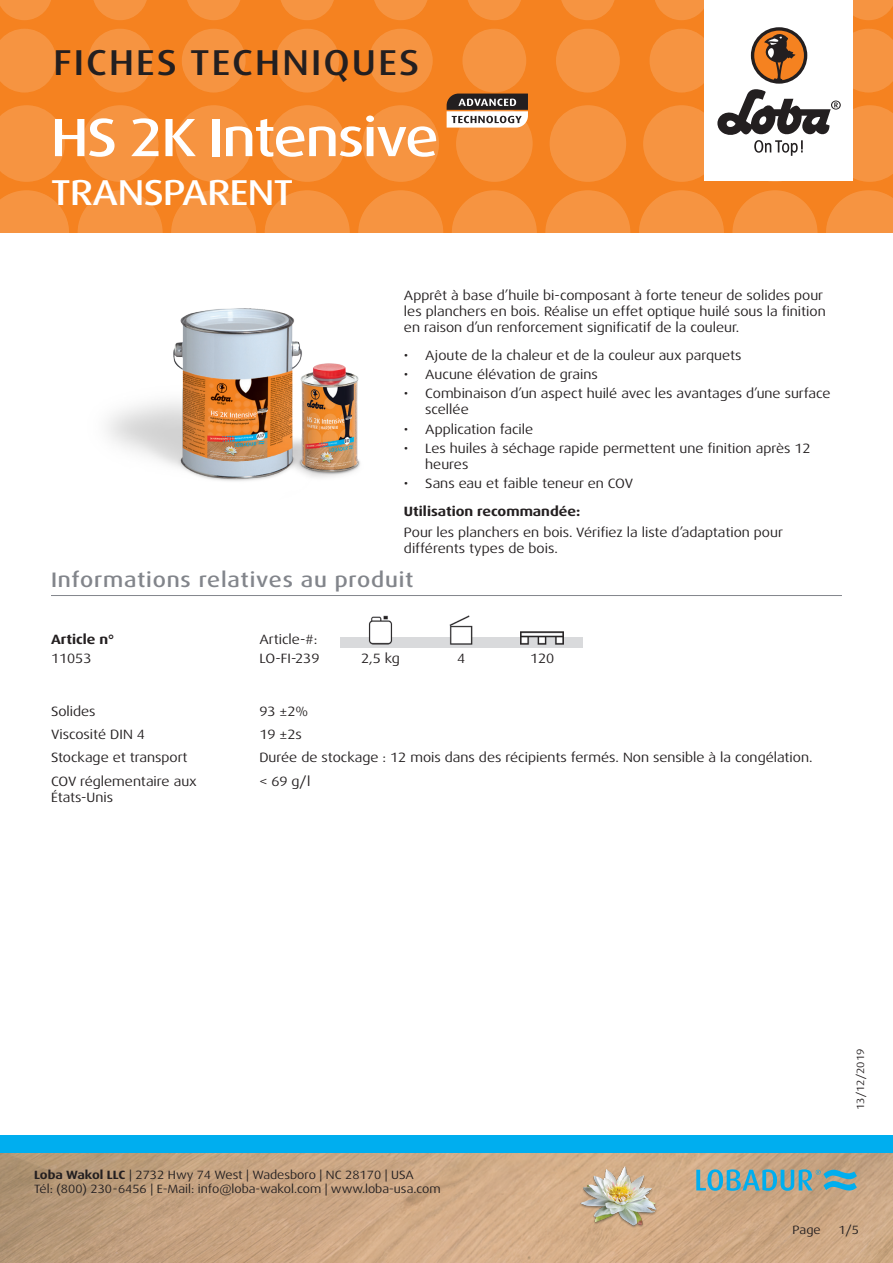
<style>
.page{position:relative;width:893px;height:1263px;background:#fff}
.page>*{position:absolute;margin:0;border:0;box-sizing:border-box;transform-origin:0 0}
.t1{font:500 expanded 54px "Dax Pro";letter-spacing:-.025em;color:#fff}
.t2{font:500 expanded 36px "Dax Pro";letter-spacing:.06em;color:#231f20}
.t3{font:500 expanded 36px "Dax Pro";letter-spacing:-.015em;color:#fff}
.Titel_grau{font:500 expanded 21px "Dax Pro";letter-spacing:.04em;color:#82858b}
.Text{font:expanded 13.5px/16.2px "Dax Pro";color:#231f20}
.Text_Bold{font:700 expanded 13.5px "Dax Pro";color:#231f20}
.Text_zentriert{font:expanded 13.5px "Dax Pro";color:#231f20}
.t4{font:expanded 12px/14.4px "Dax Pro";color:#231f20}
.t5{font:expanded 10.5px "Dax Pro";color:#231f20}
.s1{font-weight:700}
</style>
<div class="page">
<div style="left:0;top:0;width:893px;height:233px;background:#f58220"></div>
<svg style="left:0;top:190px;width:69px;height:43px"></svg>
<svg style="left:78px;top:190px;width:85px;height:85px;fill:#f69441"></svg>
<svg style="left:171px;top:190px;width:85px;height:85px;fill:#f69441"></svg>
<svg style="left:265px;top:190px;width:85px;height:85px;fill:#f69441"></svg>
<svg style="left:358px;top:190px;width:85px;height:85px;fill:#f69441"></svg>
<svg style="left:545px;top:190px;width:85px;height:85px;fill:#f69441"></svg>
<svg style="left:452px;top:190px;width:85px;height:85px;fill:#f69441"></svg>
<svg style="left:732px;top:190px;width:85px;height:85px;fill:#f69441"></svg>
<svg style="left:639px;top:190px;width:85px;height:85px;fill:#f69441"></svg>
<svg style="left:826px;top:190px;width:67px;height:43px"></svg>
<svg style="left:0;top:105px;width:65px;height:77px"></svg>
<svg style="left:82px;top:105px;width:76px;height:77px"></svg>
<svg style="left:175px;top:105px;width:77px;height:77px"></svg>
<svg style="left:269px;top:105px;width:76px;height:77px"></svg>
<svg style="left:362px;top:105px;width:77px;height:77px"></svg>
<svg style="left:550px;top:105px;width:76px;height:77px"></svg>
<svg style="left:0;top:29px;width:56px;height:63px"></svg>
<svg style="left:182px;top:29px;width:64px;height:63px"></svg>
<svg style="left:88px;top:29px;width:64px;height:63px"></svg>
<svg style="left:275px;top:29px;width:64px;height:63px"></svg>
<svg style="left:369px;top:29px;width:64px;height:63px"></svg>
<svg style="left:556px;top:29px;width:64px;height:63px"></svg>
<svg style="left:0;top:0;width:51px;height:20px"></svg>
<svg style="left:187px;top:0;width:53px;height:20px"></svg>
<svg style="left:468px;top:0;width:53px;height:20px"></svg>
<svg style="left:655px;top:0;width:49px;height:20px"></svg>
<svg style="left:93px;top:0;width:54px;height:20px"></svg>
<svg style="left:374px;top:0;width:54px;height:20px"></svg>
<svg style="left:281px;top:0;width:53px;height:20px"></svg>
<svg style="left:561px;top:0;width:54px;height:20px"></svg>
<svg style="left:853px;top:0;width:40px;height:20px"></svg>
<img style="left:0;top:1152px;width:893px;height:111px">
<div style="left:0;top:1135px;width:893px;height:17px;background:#00aeef"></div>
<div style="left:704px;top:0;width:149px;height:181px;background:#fff"></div>
<svg style="left:643px;top:29px;width:250px;height:153px"></svg>
<img style="left:578px;top:1161px;width:82px;height:81px">
<svg style="left:696px;top:1169px;width:161px;height:22px;background:#74a7ae"></svg>
<hr style="left:51px;top:595px;width:791px;height:1px;background:#82858b">
<img style="left:368px;top:615px;width:196px;height:22px">
<img style="left:340px;top:637px;width:243px;height:11px">
<img style="left:106px;top:272px;width:254px;height:209px">
<svg style="left:447px;top:29px;width:86px;height:153px"></svg>
<h2 class="t2" style="left:53px;top:40px;width:367px">FICHES TECHNIQUES</h2>
<p class="t1" style="left:51px;top:103px;width:389px">HS 2K Intensive</p>
<h2 class="t3" style="left:51px;top:169px;width:244px">TRANSPARENT</h2>
<p class="Text" style="left:404px;top:287px;width:423px">Apprêt à base d’huile bi-composant à forte teneur de solides pour les planchers en bois. Réalise un effet optique huilé sous la finition en raison d’un renforcement significatif de la couleur.</p>
<p class="Text" style="left:404px;top:347px;width:339px">• Ajoute de la chaleur et de la couleur aux parquets</p>
<p class="Text" style="left:404px;top:366px;width:195px">• Aucune élévation de grains</p>
<p class="Text" style="left:425px;top:385px;width:407px;text-indent:-21px">• Combinaison d’un aspect huilé avec les avantages d’une surface scellée</p>
<p class="Text" style="left:404px;top:421px;width:131px">• Application facile</p>
<p class="Text" style="left:425px;top:440px;width:387px;text-indent:-21px">• Les huiles à séchage rapide permettent une finition après 12 heures</p>
<p class="Text" style="left:404px;top:475px;width:231px">• Sans eau et faible teneur en COV</p>
<p class="Text_Bold" style="left:404px;top:502px;width:178px">Utilisation recommandée:</p>
<p class="Text" style="left:404px;top:524px;width:380px">Pour les planchers en bois. Vérifiez la liste d’adaptation pour différents types de bois.</p>
<p class="Titel_grau" style="left:51px;top:566px;width:364px">Informations relatives au produit</p>
<p class="Text_Bold" style="left:51px;top:630px;width:65px">Article n°</p>
<p class="Text" style="left:259px;top:631px;width:59px">Article-#:</p>
<p class="Text" style="left:51px;top:650px;width:42px">11053</p>
<p class="Text" style="left:259px;top:650px;width:62px">LO-FI-239</p>
<p class="Text_zentriert" style="left:361px;top:649px;width:40px">2,5 kg</p>
<p class="Text_zentriert" style="left:457px;top:649px;width:10px">4</p>
<p class="Text_zentriert" style="left:530px;top:649px;width:26px">120</p>
<p class="Text" style="left:51px;top:703px;width:46px">Solides</p>
<p class="Text" style="left:259px;top:703px;width:50px">93 ±2%</p>
<p class="Text" style="left:51px;top:750px;width:138px">Stockage et transport</p>
<p class="Text" style="left:259px;top:750px;width:555px">Durée de stockage : 12 mois dans des récipients fermés. Non sensible à la congélation.</p>
<p class="Text" style="left:51px;top:773px;width:147px">COV réglementaire aux<br>États-Unis</p>
<p class="Text" style="left:259px;top:773px;width:53px">&lt; 69 g/l</p>
<p class="Text" style="left:51px;top:726px;width:95px">Viscosité DIN 4</p>
<p class="Text" style="left:259px;top:726px;width:44px">19 ±2s</p>
<p class="t4" style="left:34px;top:1167px;width:408px"><span class="s1">Loba Wakol LLC</span> | 2732 Hwy 74 West | Wadesboro | NC 28170 | USA<br>Tél: (800) 230-6456 | E-Mail: info@loba-wakol.com | www.loba-usa.com</p>
<p class="t5" style="left:854px;top:1110px;width:63px;rotate:-90deg">13/12/2019</p>
<p class="t4" style="left:793px;top:1223px;width:30px">Page</p>
<p class="t4" style="left:838px;top:1223px;width:22px">1/5</p>
</div>
